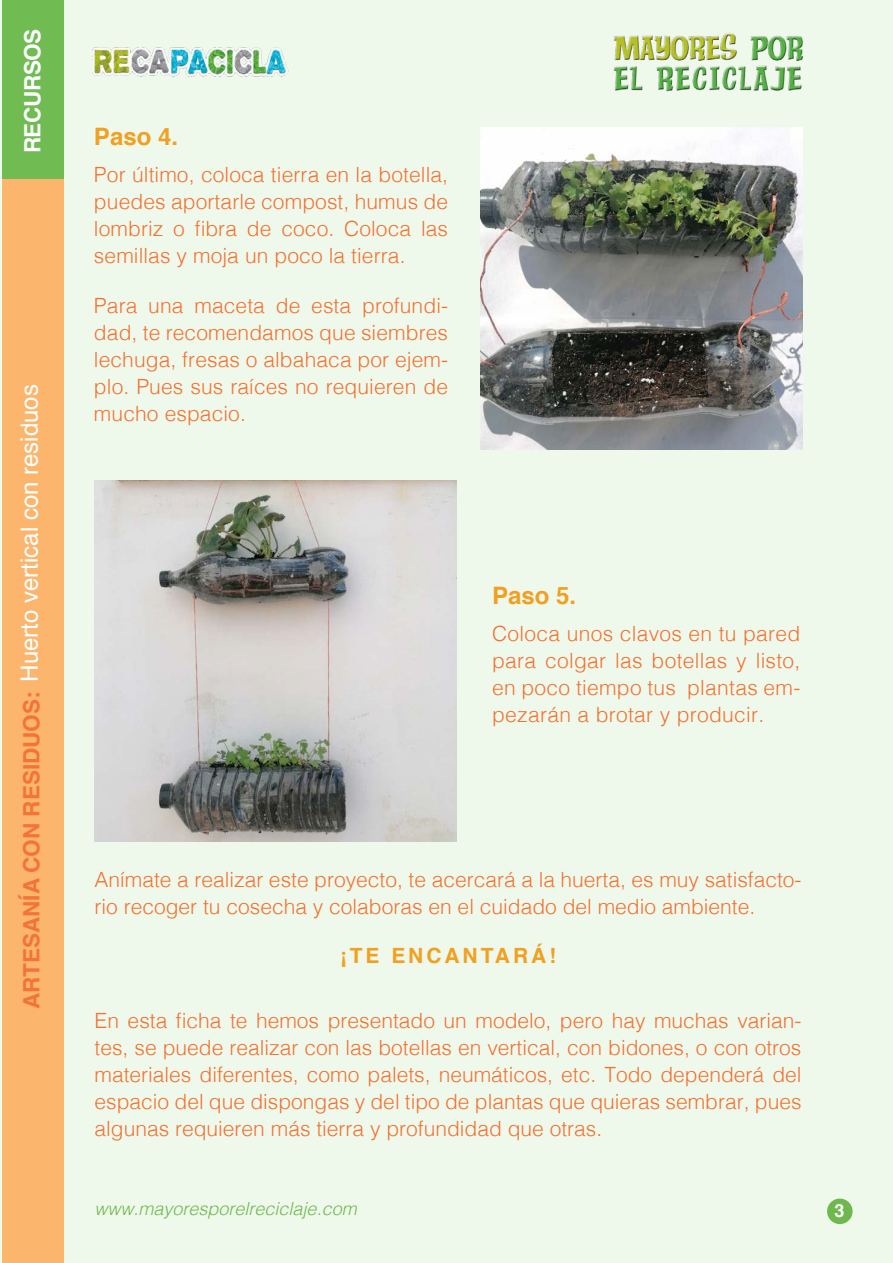
<style>
.page{position:relative;width:893px;height:1263px;background:#eef9ec}
.page>*{position:absolute;margin:0;border:0;box-sizing:border-box;transform-origin:0 0}
.t1{font:24px "Helvetica";color:#fff}
.t2{font:700 24px "Helvetica";color:#f1a022}
.t3{font:700 22.5px "Helvetica";letter-spacing:-.02em;color:#fff}
.t4{font:300 21px/27px "Helvetica";color:#f37131;text-align:justify}
.t5{font:700 21px "Helvetica";letter-spacing:.14em;color:#f1a022}
.t6{font:italic 300 18px "Helvetica";color:#6fb84e}
.t7{font:700 18px "Helvetica";color:#fff}
.s1{font-weight:700;font-size:22.5px;color:#f37338}
</style>
<div class="page">
<div style="left:2px;top:0;width:62px;height:1263px;background:#fbb56d"></div>
<div style="left:827px;top:1198px;width:26px;height:26px;background:#6fb84e;border-radius:50%"></div>
<img style="left:92px;top:47px;width:197px;height:30px">
<img style="left:613px;top:33px;width:190px;height:59px">
<img style="left:480px;top:128px;width:323px;height:321px">
<img style="left:95px;top:480px;width:361px;height:362px">
<div style="left:2px;top:0;width:61px;height:179px;background:#70bc52"></div>
<p class="t3" style="left:20px;top:153px;width:126px;rotate:-90deg">RECURSOS</p>
<p class="t1" style="left:16px;top:1009px;width:627px;rotate:-90deg"><span class="s1">ARTESANÍA CON RESIDUOS:</span> Huerto vertical con residuos</p>
<p class="t2" style="left:94px;top:127px;width:86px">PASO 4.</p>
<p class="t4" style="left:94px;top:163px;width:356px">Por último, coloca tierra en la botella, puedes aportarle compost, humus de lombriz o fibra de coco. Coloca las semillas y moja un poco la tierra.</p>
<p class="t4" style="left:94px;top:294px;width:356px">Para una maceta de esta profundi&shy;dad, te recomendamos que siembres lechuga, fresas o albahaca por ejem&shy;plo. Pues sus raíces no requieren de mucho espacio.</p>
<p class="t2" style="left:492px;top:586px;width:86px">PASO 5.</p>
<p class="t4" style="left:492px;top:622px;width:310px">Coloca unos clavos en tu pared para colgar las botellas y listo, en poco tiempo tus plantas em&shy;pezarán a brotar y producir.</p>
<p class="t4" style="left:95px;top:868px;width:708px">Anímate a realizar este proyecto, te acercará a la huerta, es muy satisfacto&shy;rio recoger tu cosecha y colaboras en el cuidado del medio ambiente.</p>
<p class="t5" style="left:340px;top:947px;width:218px">¡TE ENCANTARÁ!</p>
<p class="t4" style="left:95px;top:1005px;width:708px">En esta ficha te hemos presentado un modelo, pero hay muchas varian&shy;tes, se puede realizar con las botellas en vertical, con bidones, o con otros materiales diferentes, como palets, neumáticos, etc. Todo dependerá del espacio del que dispongas y del tipo de plantas que quieras sembrar, pues algunas requieren más tierra y profundidad que otras.</p>
<p class="t6" style="left:95px;top:1202px;width:264px">www.mayoresporelreciclaje.com</p>
<p class="t7" style="left:834px;top:1203px;width:12px">3</p>
</div>
